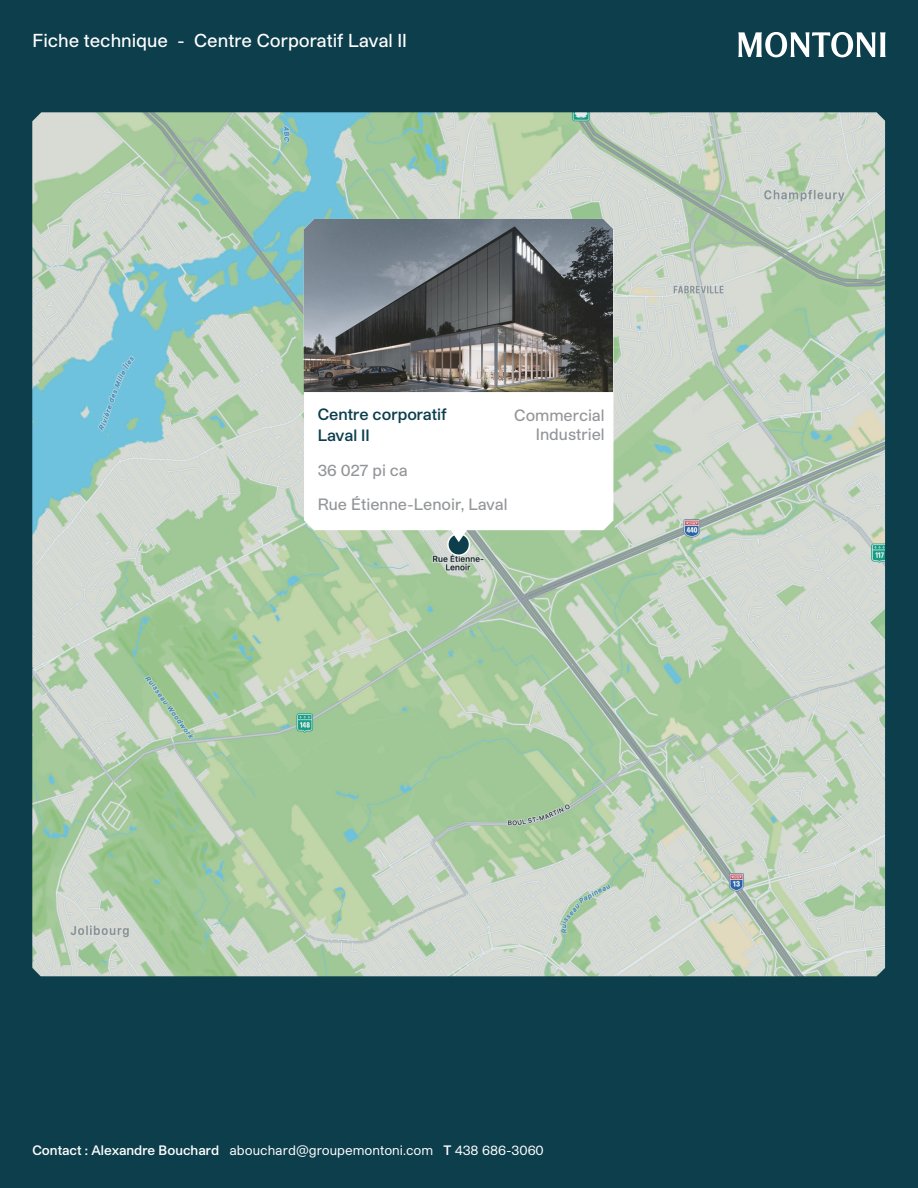
<style>
.page{position:relative;width:918px;height:1188px;background:#0c3e4c}
.page>*{position:absolute;margin:0;border:0;box-sizing:border-box;transform-origin:0 0}
.t1{font:500 18px "Studio Pro";color:#fff}
.t2{font:500 15.75px/33.9px "Studio Pro";color:#939598}
.t3{font:600 15.75px/21.6px "Studio Pro";color:#0c3e4c}
.t4{font:13.2px "Studio Pro";color:#fff}
.s1{font-weight:600}
</style>
<div class="page">
<svg style="left:738px;top:32px;width:148px;height:25px"></svg>
<img style="left:32px;top:112px;width:853px;height:864px">
<div style="left:448px;top:534px;width:21px;height:21px;background:#0c3e4c;border-radius:50%"></div>
<div style="left:447px;top:533px;width:23px;height:23px;border:2px solid #fff;border-radius:50%"></div>
<svg style="left:304px;top:392px;width:309px;height:150px;fill:#fff"></svg>
<img style="left:304px;top:219px;width:309px;height:173px">
<h1 class="t1" style="left:32px;top:28px;width:376px">Fiche technique - Centre Corporatif Laval II</h1>
<p class="t3" style="left:318px;top:403px;width:131px">Centre corporatif<br>Laval II</p>
<p class="t2" style="left:318px;top:453px;width:191px">36 027 pi ca<br>Rue Étienne-Lenoir, Laval</p>
<p class="t2" style="left:514px;top:406px;width:92px;line-height:18.9px;text-align:right">Commercial<br>Industriel</p>
<p class="t4" style="left:32px;top:1142px;width:513px"><span class="s1">Contact : Alexandre Bouchard</span> abouchard@groupemontoni.com <span class="s1">T</span> 438 686-3060</p>
</div>
